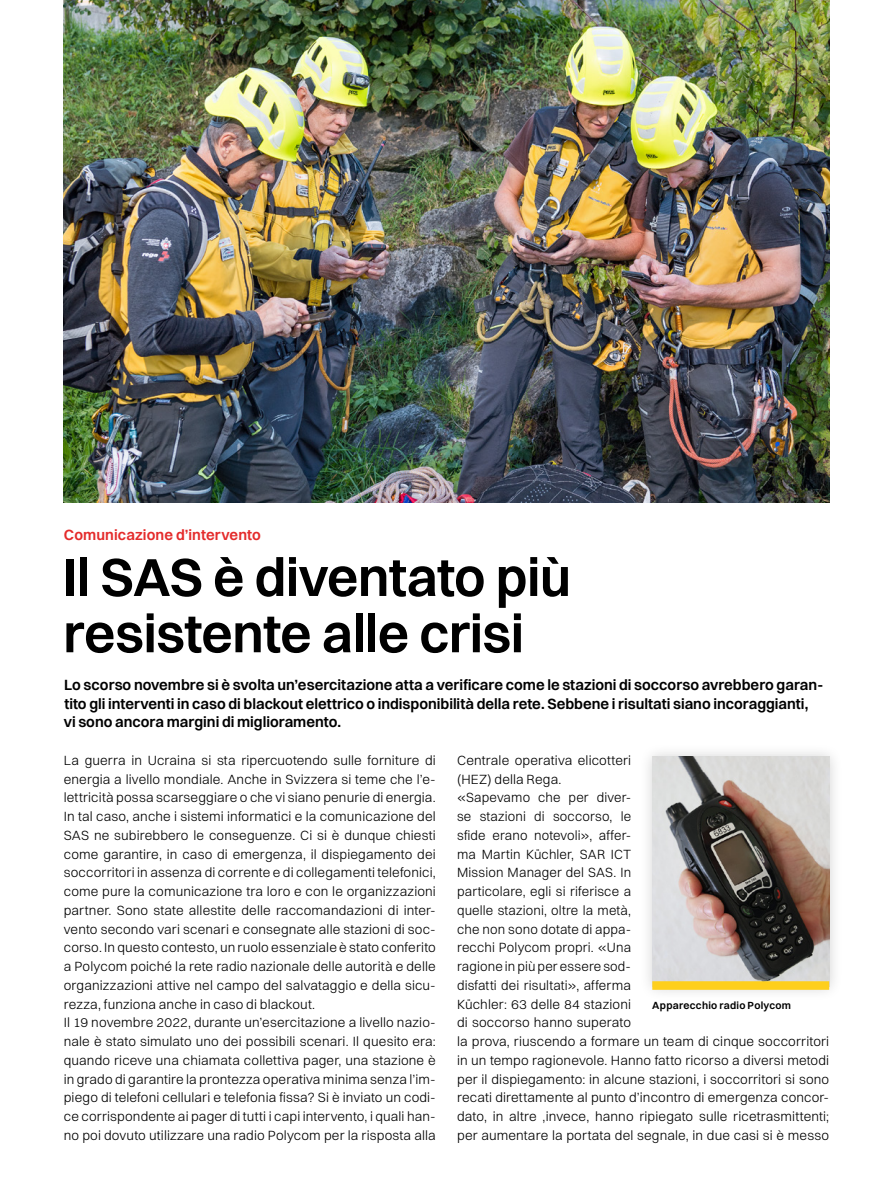
<style>
.page{position:relative;width:893px;height:1191px;background:#fff}
.page>*{position:absolute;margin:0;border:0;box-sizing:border-box;transform-origin:0 0}
.t1{font:600 54px/56.2px "Switzer";letter-spacing:-.01em;color:#000}
.t2{font:600 15px/18.8px "Switzer";color:#000}
.t3{font:600 15px "Switzer";letter-spacing:.005em;color:#e42b2b}
.t4{font:300 13.5px/18.8px "Switzer";letter-spacing:.01em;color:#000}
.t5{font:600 10.5px "Switzer";letter-spacing:.025em;color:#000}
</style>
<div class="page">
<img style="left:64px;top:0;width:765px;height:502px">
<div style="left:638px;top:742px;width:205px;height:258px;background:#000;opacity:.18"></div>
<img style="left:652px;top:756px;width:177px;height:225px">
<div style="left:652px;top:981px;width:177px;height:8px;background:#fecf1c"></div>
<p class="t3" style="left:64px;top:525px;width:199px">Comunicazione d’intervento</p>
<h1 class="t1" style="left:63px;top:548px;width:510px">Il SAS è diventato più resistente alle crisi</h1>
<p class="t2" style="left:64px;top:675px;width:761px">Lo scorso novembre si è svolta un’esercitazione atta a verificare come le stazioni di soccorso avrebbero garan&shy;tito gli interventi in caso di blackout elettrico o indisponibilità della rete. Sebbene i risultati siano incoraggianti, vi sono ancora margini di miglioramento.</p>
<p class="t4" style="left:64px;top:750px;width:374px">La guerra in Ucraina si sta ripercuotendo sulle forniture di energia a livello mondiale. Anche in Svizzera si teme che l’e&shy;lettricità possa scarseggiare o che vi siano penurie di energia.<br>In tal caso, anche i sistemi informatici e la comunicazione del SAS ne subirebbero le conseguenze. Ci si è dunque chiesti come garantire, in caso di emergenza, il dispiegamento dei soccorritori in assenza di corrente e di collegamenti telefonici, come pure la comunicazione tra loro e con le organizzazioni partner. Sono state allestite delle raccomandazioni di inter&shy;vento secondo vari scenari e consegnate alle stazioni di soc&shy;corso. In questo contesto, un ruolo essenziale è stato conferito a Polycom poiché la rete radio nazionale delle autorità e delle organizzazioni attive nel campo del salvataggio e della sicu&shy;rezza, funziona anche in caso di blackout.<br>Il 19 novembre 2022, durante un’esercitazione a livello nazio&shy;nale è stato simulato uno dei possibili scenari. Il quesito era: quando riceve una chiamata collettiva pager, una stazione è in grado di garantire la prontezza operativa minima senza l’im&shy;piego di telefoni cellulari e telefonia fissa? Si è inviato un codi&shy;ce corrispondente ai pager di tutti i capi intervento, i quali han&shy;no poi dovuto utilizzare una radio Polycom per la risposta alla</p>
<p class="t4" style="left:457px;top:750px;width:374px">Centrale operativa elicotteri<br>(HEZ) della Rega.<br>«Sapevamo che per diver-<br>se stazioni di soccorso, le<br>sfide erano notevoli», affer-<br>ma Martin Küchler, SAR ICT<br>Mission Manager del SAS. In<br>particolare, egli si riferisce a<br>quelle stazioni, oltre la metà,<br>che non sono dotate di appa-<br>recchi Polycom propri. «Una<br>ragione in più per essere sod-<br>disfatti dei risultati», afferma<br>Küchler: 63 delle 84 stazioni<br>di soccorso hanno superato<br>la prova, riuscendo a formare un team di cinque soccorritori in un tempo ragionevole. Hanno fatto ricorso a diversi metodi per il dispiegamento: in alcune stazioni, i soccorritori si sono recati direttamente al punto d’incontro di emergenza concor&shy;dato, in altre ,invece, hanno ripiegato sulle ricetrasmittenti; per aumentare la portata del segnale, in due casi si è messo</p>
<p class="t5" style="left:652px;top:998px;width:140px">Apparecchio radio Polycom</p>
</div>
